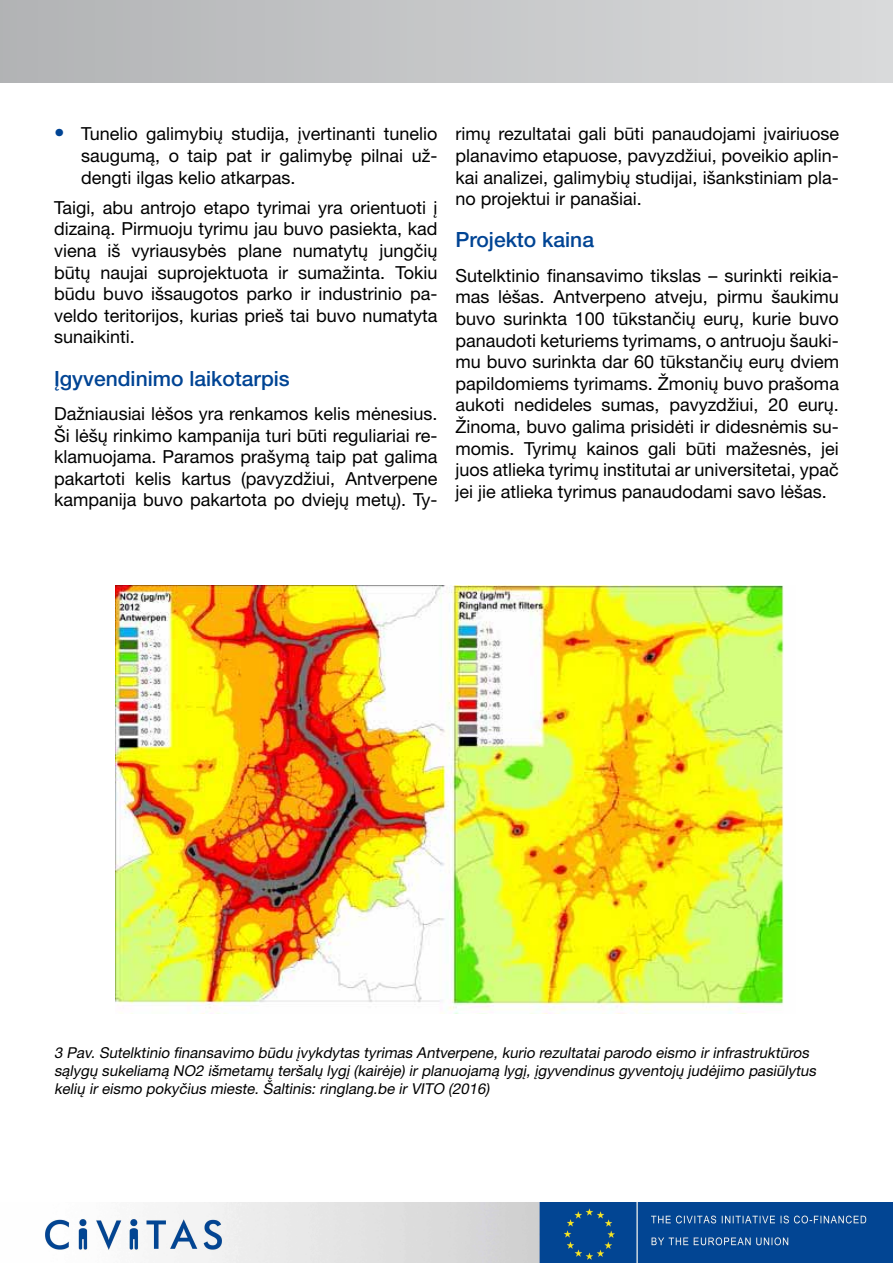
<style>
.page{position:relative;width:893px;height:1263px;background:#fff}
.page>*{position:absolute;margin:0;border:0;box-sizing:border-box;transform-origin:0 0}
.t1{font:500 21px "Helvetica Neue LT Pro";color:#004494}
.t2{font:18px/21.6px "Helvetica Neue LT Pro";color:#000;text-align:justify}
.t3{font:italic 15px/18px "Helvetica Neue LT Pro";color:#000}
.s1{font-size:21px;color:#004494}
</style>
<div class="page">
<div style="left:0;top:0;width:893px;height:82px;background:linear-gradient(to right,#b2b3b5,#d9dadb)"></div>
<img style="left:116px;top:585px;width:668px;height:429px">
<img style="left:45px;top:1203px;width:848px;height:60px">
<p class="t2" style="left:81px;top:123px;width:358px;text-indent:-27px"><span class="s1">•</span> Tunelio galimybių studija, įvertinanti tunelio saugumą, o taip pat ir galimybę pilnai už&shy;dengti ilgas kelio atkarpas.</p>
<p class="t2" style="left:54px;top:196px;width:385px">Taigi, abu antrojo etapo tyrimai yra orientuoti į dizainą. Pirmuoju tyrimu jau buvo pasiekta, kad viena iš vyriausybės plane numatytų jungčių būtų naujai suprojektuota ir sumažinta. Tokiu būdu buvo išsaugotos parko ir industrinio pa&shy;veldo teritorijos, kurias prieš tai buvo numatyta sunaikinti.</p>
<p class="t1" style="left:54px;top:366px;width:237px">Įgyvendinimo laikotarpis</p>
<p class="t2" style="left:54px;top:402px;width:385px">Dažniausiai lėšos yra renkamos kelis mėnesius.<br>Ši lėšų rinkimo kampanija turi būti reguliariai re&shy;klamuojama. Paramos prašymą taip pat galima pakartoti kelis kartus (pavyzdžiui, Antverpene kampanija buvo pakartota po dviejų metų). Ty-</p>
<p class="t2" style="left:455px;top:123px;width:385px">rimų rezultatai gali būti panaudojami įvairiuose planavimo etapuose, pavyzdžiui, poveikio aplin&shy;kai analizei, galimybių studijai, išankstiniam pla&shy;no projektui ir panašiai.</p>
<p class="t1" style="left:455px;top:227px;width:140px">Projekto kaina</p>
<p class="t2" style="left:455px;top:264px;width:385px">Sutelktinio finansavimo tikslas – surinkti reikia&shy;mas lėšas. Antverpeno atveju, pirmu šaukimu buvo surinkta 100 tūkstančių eurų, kurie buvo panaudoti keturiems tyrimams, o antruoju šauki&shy;mu buvo surinkta dar 60 tūkstančių eurų dviem papildomiems tyrimams. Žmonių buvo prašoma aukoti nedideles sumas, pavyzdžiui, 20 eurų.<br>Žinoma, buvo galima prisidėti ir didesnėmis su&shy;momis. Tyrimų kainos gali būti mažesnės, jei juos atlieka tyrimų institutai ar universitetai, ypač jei jie atlieka tyrimus panaudodami savo lėšas.</p>
<p class="t3" style="left:54px;top:1043px;width:766px">3 Pav. Sutelktinio finansavimo būdu įvykdytas tyrimas Antverpene, kurio rezultatai parodo eismo ir infrastruktūros sąlygų sukeliamą NO2 išmetamų teršalų lygį (kairėje) ir planuojamą lygį, įgyvendinus gyventojų judėjimo pasiūlytus kelių ir eismo pokyčius mieste. Šaltinis: ringlang.be ir VITO (2016)</p>
</div>
